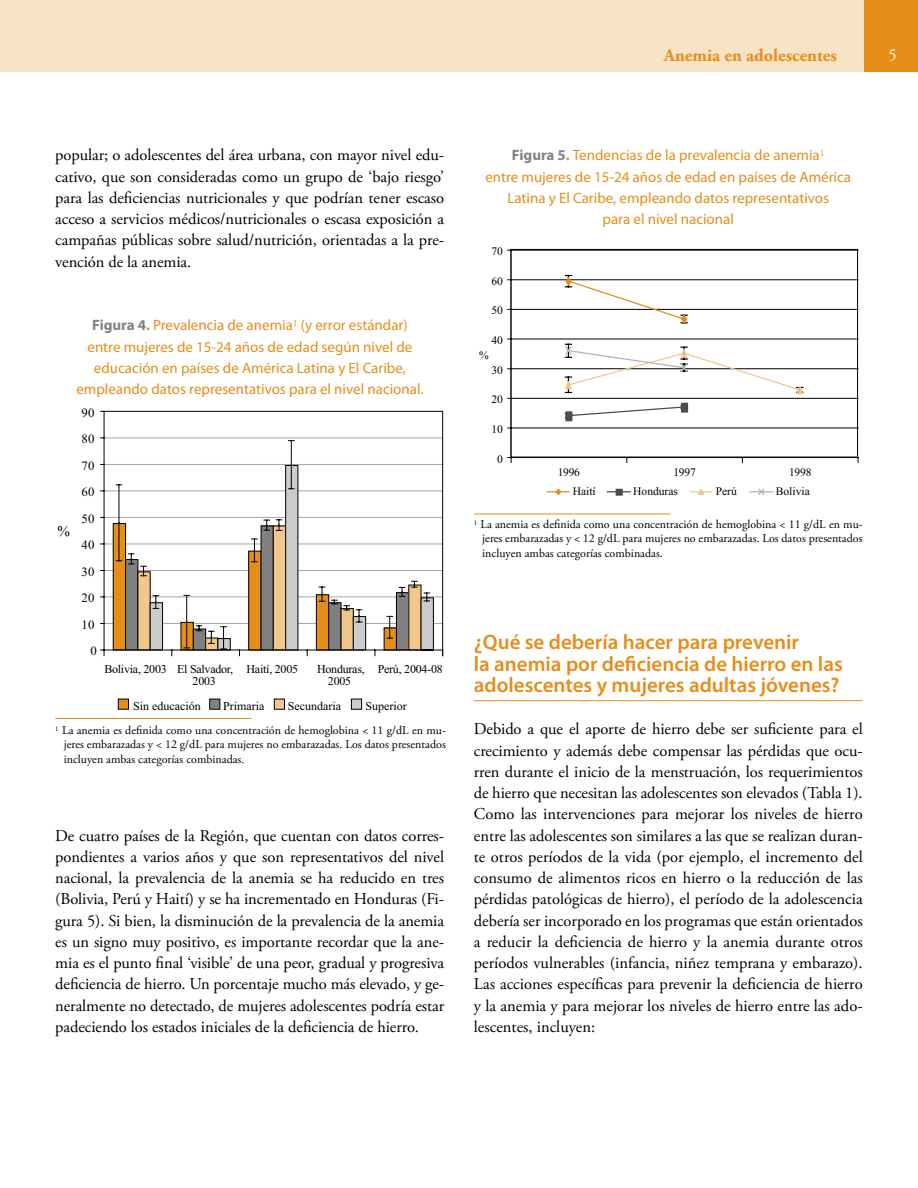
<style>
.page{position:relative;width:918px;height:1188px;background:#fff}
.page>*{position:absolute;margin:0;border:0;box-sizing:border-box;transform-origin:0 0}
.t1{font:600 21px/21.3px "Myriad Pro";color:#e58e1a}
.t2{font:700 18px "Adobe Garamond Pro";color:#e58e1a}
.t3{font:16.5px/21.3px "Adobe Garamond Pro";letter-spacing:-.005em;color:#000;text-align:justify}
.t4{font:16.5px "Adobe Garamond Pro";color:#fff}
.t5{font:15px/21.3px "Myriad Pro";color:#e58e1a;text-align:center}
.t6{font:15px "Times New Roman";color:#000}
.t7{font:12.75px "Times New Roman";color:#000}
.t8{font:12px/14.4px "Adobe Garamond Pro";color:#000;text-align:justify}
.t9{font:12px/12.5px "Times New Roman";letter-spacing:-.02em;color:#000}
.t10{font:12px "Times New Roman";color:#000}
.t11{font:11.55px "Times New Roman";color:#000}
.s1{font-weight:700;color:#808285}
.s2{font-weight:700}
</style>
<div class="page">
<div style="left:0;top:0;width:918px;height:71px;background:#e58e1a"></div>
<div style="left:0;top:0;width:864px;height:71px;background:#f9e3c6"></div>
<hr style="left:474px;top:700px;width:389px;height:1px;background:#e58e1a">
<hr style="left:474px;top:514px;width:196px;height:1px;background:#e58e1a">
<hr style="left:55px;top:718px;width:196px;height:1px;background:#e58e1a">
<hr style="left:511px;top:428px;width:347px;height:1px;background:#000">
<hr style="left:511px;top:398px;width:347px;height:1px;background:#000">
<hr style="left:511px;top:368px;width:347px;height:1px;background:#000">
<hr style="left:511px;top:339px;width:347px;height:1px;background:#000">
<hr style="left:511px;top:309px;width:347px;height:1px;background:#000">
<hr style="left:511px;top:280px;width:347px;height:1px;background:#000">
<hr style="left:511px;top:250px;width:347px;height:1px;background:#000">
<hr style="left:511px;top:249px;width:347px;height:1px;background:#000">
<hr style="left:857px;top:249px;width:1px;height:208px;background:#000">
<hr style="left:511px;top:456px;width:347px;height:1px;background:#666">
<hr style="left:510px;top:249px;width:1px;height:208px;background:#666">
<hr style="left:511px;top:250px;width:1px;height:208px;background:#000">
<hr style="left:511px;top:457px;width:347px;height:1px;background:#000">
<svg style="left:508px;top:457px;width:4px;height:6px"></svg>
<svg style="left:572px;top:405px;width:109px;height:13px"></svg>
<svg style="left:564px;top:275px;width:124px;height:49px"></svg>
<div style="left:566px;top:412px;width:6px;height:8px;background:#4d4d4d"></div>
<div style="left:565px;top:411px;width:7px;height:10px;border:1px solid #4d4d4d"></div>
<div style="left:682px;top:403px;width:5px;height:9px;background:#4d4d4d"></div>
<div style="left:681px;top:403px;width:7px;height:10px;border:1px solid #4d4d4d"></div>
<svg style="left:564px;top:344px;width:240px;height:51px"></svg>
<svg style="left:547px;top:489px;width:23px;height:6px"></svg>
<svg style="left:607px;top:489px;width:23px;height:6px"></svg>
<div style="left:616px;top:489px;width:7px;height:7px;border:1px solid #4d4d4d"></div>
<svg style="left:690px;top:489px;width:23px;height:6px"></svg>
<svg style="left:749px;top:488px;width:25px;height:7px"></svg>
<svg style="left:100px;top:411px;width:343px;height:245px"></svg>
<div style="left:118px;top:699px;width:10px;height:10px;background:#e58e1a"></div>
<div style="left:118px;top:699px;width:11px;height:10px;border:1px solid #000"></div>
<div style="left:210px;top:699px;width:10px;height:10px;background:#808080"></div>
<div style="left:210px;top:699px;width:10px;height:10px;border:1px solid #000"></div>
<div style="left:274px;top:699px;width:10px;height:10px;background:#f2c78c"></div>
<div style="left:274px;top:699px;width:11px;height:10px;border:1px solid #000"></div>
<div style="left:352px;top:699px;width:10px;height:10px;background:#ccc"></div>
<div style="left:351px;top:699px;width:11px;height:10px;border:1px solid #000"></div>
<p class="t2" style="left:664px;top:45px;width:175px">Anemia en adolescentes</p>
<p class="t4" style="left:888px;top:45px;width:10px">5</p>
<p class="t3" style="left:55px;top:145px;width:390px">popular; o adolescentes del área urbana, con mayor nivel edu&shy;cativo, que son consideradas como un grupo de ‘bajo riesgo’ para las deficiencias nutricionales y que podrían tener escaso acceso a servicios médicos/nutricionales o escasa exposición a campañas públicas sobre salud/nutrición, orientadas a la pre&shy;vención de la anemia.</p>
<p class="t5" style="left:76px;top:314px;width:349px"><span class="s1">Figura 4</span><span class="s2">.</span> Prevalencia de anemia<sup>1</sup> (y error estándar) entre mujeres de 15-24 años de edad según nivel de educación en países de América Latina y El Caribe, empleando datos representativos para el nivel nacional.</p>
<p class="t7" style="left:82px;top:405px;width:14px">90</p>
<p class="t7" style="left:82px;top:431px;width:14px">80</p>
<p class="t7" style="left:82px;top:458px;width:14px">70</p>
<p class="t7" style="left:82px;top:484px;width:14px">60</p>
<p class="t6" style="left:58px;top:522px;width:14px">%</p>
<p class="t7" style="left:82px;top:511px;width:14px">50</p>
<p class="t7" style="left:82px;top:538px;width:14px">40</p>
<p class="t7" style="left:82px;top:564px;width:14px">30</p>
<p class="t7" style="left:82px;top:591px;width:14px">20</p>
<p class="t7" style="left:82px;top:617px;width:14px">10</p>
<p class="t7" style="left:91px;top:644px;width:8px">0</p>
<p class="t9" style="left:193px;top:662px;width:42px;text-indent:-88px">Bolivia, 2003 El Salvador,<br>2003</p>
<p class="t9" style="left:247px;top:662px;width:53px">Haití, 2005</p>
<p class="t9" style="left:317px;top:662px;width:49px;text-align:center">Honduras,<br>2005</p>
<p class="t9" style="left:378px;top:662px;width:67px">Perú, 2004-08</p>
<p class="t10" style="left:133px;top:699px;width:69px">Sin educación</p>
<p class="t10" style="left:223px;top:699px;width:43px">Primaria</p>
<p class="t10" style="left:288px;top:699px;width:55px">Secundaria</p>
<p class="t10" style="left:366px;top:699px;width:43px">Superior</p>
<p class="t8" style="left:64px;top:723px;width:384px;text-indent:-9px"><sup>1</sup> La anemia es definida como una concentración de hemoglobina &lt; 11 g/dL en mu&shy;jeres embarazadas y &lt; 12 g/dL para mujeres no embarazadas. Los datos presentados incluyen ambas categorías combinadas.</p>
<p class="t3" style="left:55px;top:825px;width:390px">De cuatro países de la Región, que cuentan con datos corres&shy;pondientes a varios años y que son representativos del nivel nacional, la prevalencia de la anemia se ha reducido en tres (Bolivia, Perú y Haití) y se ha incrementado en Honduras (Fi&shy;gura 5). Si bien, la disminución de la prevalencia de la anemia es un signo muy positivo, es importante recordar que la ane&shy;mia es el punto final ‘visible’ de una peor, gradual y progresiva deficiencia de hierro. Un porcentaje mucho más elevado, y ge&shy;neralmente no detectado, de mujeres adolescentes podría estar padeciendo los estados iniciales de la deficiencia de hierro.</p>
<p class="t5" style="left:485px;top:144px;width:367px"><span class="s1">Figura 5</span><span class="s2">.</span> Tendencias de la prevalencia de anemia<sup>1<br></sup>entre mujeres de 15-24 años de edad en países de América Latina y El Caribe, empleando datos representativos<br>para el nivel nacional</p>
<p class="t11" style="left:492px;top:245px;width:13px">70</p>
<p class="t11" style="left:492px;top:274px;width:13px">60</p>
<p class="t11" style="left:492px;top:304px;width:13px">50</p>
<p class="t11" style="left:492px;top:333px;width:13px">40</p>
<p class="t11" style="left:479px;top:348px;width:11px">%</p>
<p class="t11" style="left:492px;top:363px;width:13px">30</p>
<p class="t11" style="left:492px;top:393px;width:13px">20</p>
<p class="t11" style="left:492px;top:422px;width:13px">10</p>
<p class="t11" style="left:497px;top:452px;width:7px">0</p>
<p class="t11" style="left:558px;top:466px;width:24px">1996</p>
<p class="t11" style="left:673px;top:466px;width:24px">1997</p>
<p class="t11" style="left:789px;top:466px;width:24px">1998</p>
<p class="t11" style="left:573px;top:484px;width:25px">Haití</p>
<p class="t11" style="left:633px;top:484px;width:46px">Honduras</p>
<p class="t11" style="left:716px;top:484px;width:23px">Perú</p>
<p class="t11" style="left:776px;top:484px;width:35px">Bolivia</p>
<p class="t8" style="left:482px;top:517px;width:382px;text-indent:-9px"><sup>1</sup> La anemia es definida como una concentración de hemoglobina &lt; 11 g/dL en mu&shy;jeres embarazadas y &lt; 12 g/dL para mujeres no embarazadas. Los datos presentados incluyen ambas categorías combinadas.</p>
<p class="t1" style="left:474px;top:631px;width:370px">¿Qué se debería hacer para prevenir<br>la anemia por deficiencia de hierro en las adolescentes y mujeres adultas jóvenes?</p>
<p class="t3" style="left:474px;top:719px;width:390px">Debido a que el aporte de hierro debe ser suficiente para el crecimiento y además debe compensar las pérdidas que ocu&shy;rren durante el inicio de la menstruación, los requerimientos de hierro que necesitan las adolescentes son elevados (Tabla 1).<br>Como las intervenciones para mejorar los niveles de hierro entre las adolescentes son similares a las que se realizan duran&shy;te otros períodos de la vida (por ejemplo, el incremento del consumo de alimentos ricos en hierro o la reducción de las pérdidas patológicas de hierro), el período de la adolescencia debería ser incorporado en los programas que están orientados a reducir la deficiencia de hierro y la anemia durante otros períodos vulnerables (infancia, niñez temprana y embarazo).<br>Las acciones específicas para prevenir la deficiencia de hierro y la anemia y para mejorar los niveles de hierro entre las ado&shy;lescentes, incluyen:</p>
</div>
